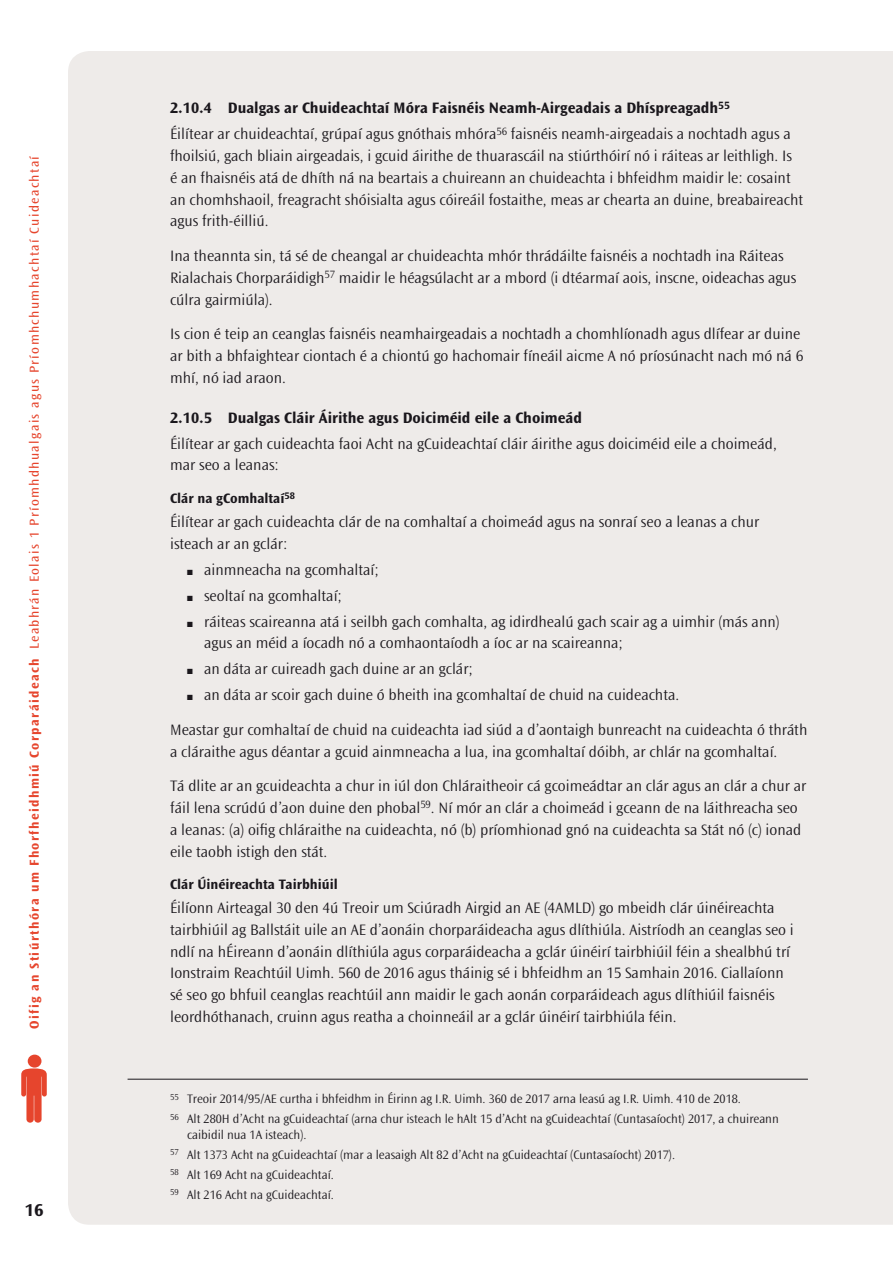
<style>
.page{position:relative;width:893px;height:1263px;background:#fff}
.page>*{position:absolute;margin:0;border:0;box-sizing:border-box;transform-origin:0 0}
.t1{font:700 18px "Ocean Sans Std";color:#1a171c}
.Bodytext_10__3{font:300 15.75px/21.8px "Ocean Sans Std";color:#1a171c}
.Bodytext_10__1{font:300 15.75px/21.8px "Ocean Sans Std";color:#1a171c}
.Head_000{font:700 15.75px "Ocean Sans Std";color:#1a171c}
.Head_0000{font:700 14.25px "Ocean Sans Std";color:#1a171c}
.t2{font:13.5px "Ocean Sans Std";letter-spacing:.1em;color:#e6452d}
.Footies{font:300 12.75px/15.8px "Ocean Sans Std";color:#1a171c}
.s1{font-weight:700}
</style>
<div class="page">
<div style="left:68px;top:51px;width:825px;height:1174px;background:#eeebe9"></div>
<hr style="left:128px;top:1079px;width:680px;height:1px;background:#1a171c">
<svg style="left:21px;top:1068px;width:26px;height:55px"></svg>
<div style="left:28px;top:1054px;width:13px;height:13px;background:#e6452d;border-radius:50%"></div>
<p class="t2" style="left:27px;top:1029px;width:875px;rotate:-90deg"><span class="s1">Oifig an Stiúrthóra um Fhorfheidhmiú Corparáideach</span> Leabhrán Eolais 1 Príomhdhualgais agus Príomhchumhachtaí Cuideachtaí</p>
<p class="t1" style="left:25px;top:1200px;width:20px">16</p>
<p class="Head_000" style="left:170px;top:99px;width:561px">2.10.4 Dualgas ar Chuideachtaí Móra Faisnéis Neamh-Airgeadais a Dhíspreagadh<sup>55</sup></p>
<p class="Bodytext_10__3" style="left:170px;top:124px;width:635px">Éilítear ar chuideachtaí, grúpaí agus gnóthais mhóra<sup>56</sup> faisnéis neamh-airgeadais a nochtadh agus a fhoilsiú, gach bliain airgeadais, i gcuid áirithe de thuarascáil na stiúrthóirí nó i ráiteas ar leithligh. Is<br>é an fhaisnéis atá de dhíth ná na beartais a chuireann an chuideachta i bhfeidhm maidir le: cosaint an chomhshaoil, freagracht shóisialta agus cóireáil fostaithe, meas ar chearta an duine, breabaireacht agus frith-éilliú.</p>
<p class="Bodytext_10__3" style="left:170px;top:245px;width:628px">Ina theannta sin, tá sé de cheangal ar chuideachta mhór thrádáilte faisnéis a nochtadh ina Ráiteas<br>Rialachais Chorparáidigh<sup>57</sup> maidir le héagsúlacht ar a mbord (i dtéarmaí aois, inscne, oideachas agus cúlra gairmiúla).</p>
<p class="Bodytext_10__3" style="left:170px;top:323px;width:635px">Is cion é teip an ceanglas faisnéis neamhairgeadais a nochtadh a chomhlíonadh agus dlífear ar duine ar bith a bhfaightear ciontach é a chiontú go hachomair fíneáil aicme A nó príosúnacht nach mó ná 6 mhí, nó iad araon.</p>
<p class="Head_000" style="left:170px;top:408px;width:413px">2.10.5 Dualgas Cláir Áirithe agus Doiciméid eile a Choimeád</p>
<p class="Bodytext_10__3" style="left:170px;top:433px;width:608px">Éilítear ar gach cuideachta faoi Acht na gCuideachtaí cláir áirithe agus doiciméid eile a choimeád, mar seo a leanas:</p>
<p class="Head_0000" style="left:170px;top:490px;width:126px">Clár na gComhaltaí<sup>58</sup></p>
<p class="Bodytext_10__1" style="left:170px;top:511px;width:591px">Éilítear ar gach cuideachta clár de na comhaltaí a choimeád agus na sonraí seo a leanas a chur isteach ar an gclár:</p>
<p class="Bodytext_10__1" style="left:187px;top:559px;width:193px">■ ainmneacha na gcomhaltaí;</p>
<p class="Bodytext_10__1" style="left:187px;top:585px;width:156px">■ seoltaí na gcomhaltaí;</p>
<p class="Bodytext_10__1" style="left:204px;top:611px;width:577px;text-indent:-17px">■ ráiteas scaireanna atá i seilbh gach comhalta, ag idirdhealú gach scair ag a uimhir (más ann) agus an méid a íocadh nó a comhaontaíodh a íoc ar na scaireanna;</p>
<p class="Bodytext_10__1" style="left:187px;top:659px;width:287px">■ an dáta ar cuireadh gach duine ar an gclár;</p>
<p class="Bodytext_10__1" style="left:187px;top:685px;width:494px">■ an dáta ar scoir gach duine ó bheith ina gcomhaltaí de chuid na cuideachta.</p>
<p class="Bodytext_10__3" style="left:170px;top:719px;width:639px">Meastar gur comhaltaí de chuid na cuideachta iad siúd a d’aontaigh bunreacht na cuideachta ó thráth a cláraithe agus déantar a gcuid ainmneacha a lua, ina gcomhaltaí dóibh, ar chlár na gcomhaltaí.</p>
<p class="Bodytext_10__3" style="left:170px;top:775px;width:638px">Tá dlite ar an gcuideachta a chur in iúl don Chláraitheoir cá gcoimeádtar an clár agus an clár a chur ar fáil lena scrúdú d’aon duine den phobal<sup>59</sup>. Ní mór an clár a choimeád i gceann de na láithreacha seo a leanas: (a) oifig chláraithe na cuideachta, nó (b) príomhionad gnó na cuideachta sa Stát nó (c) ionad eile taobh istigh den stát.</p>
<p class="Head_0000" style="left:170px;top:876px;width:169px">Clár Úinéireachta Tairbhiúil</p>
<p class="Bodytext_10__1" style="left:170px;top:897px;width:625px">Éilíonn Airteagal 30 den 4ú Treoir um Sciúradh Airgid an AE (4AMLD) go mbeidh clár úinéireachta tairbhiúil ag Ballstáit uile an AE d’aonáin chorparáideacha agus dlíthiúla. Aistríodh an ceanglas seo i ndlí na hÉireann d’aonáin dlíthiúla agus corparáideacha a gclár úinéirí tairbhiúil féin a shealbhú trí Ionstraim Reachtúil Uimh. 560 de 2016 agus tháinig sé i bhfeidhm an 15 Samhain 2016. Ciallaíonn sé seo go bhfuil ceanglas reachtúil ann maidir le gach aonán corparáideach agus dlíthiúil faisnéis leordhóthanach, cruinn agus reatha a choinneáil ar a gclár úinéirí tairbhiúla féin.</p>
<p class="Footies" style="left:170px;top:1091px;width:572px"><sup>55</sup> Treoir 2014/95/AE curtha i bhfeidhm in Éirinn ag I.R. Uimh. 360 de 2017 arna leasú ag I.R. Uimh. 410 de 2018.</p>
<p class="Footies" style="left:187px;top:1111px;width:593px;text-indent:-17px"><sup>56</sup> Alt 280H d’Acht na gCuideachtaí (arna chur isteach le hAlt 15 d’Acht na gCuideachtaí (Cuntasaíocht) 2017, a chuireann caibidil nua 1A isteach).</p>
<p class="Footies" style="left:170px;top:1147px;width:506px"><sup>57</sup> Alt 1373 Acht na gCuideachtaí (mar a leasaigh Alt 82 d’Acht na gCuideachtaí (Cuntasaíocht) 2017).</p>
<p class="Footies" style="left:170px;top:1167px;width:165px"><sup>58</sup> Alt 169 Acht na gCuideachtaí.</p>
<p class="Footies" style="left:170px;top:1187px;width:165px"><sup>59</sup> Alt 216 Acht na gCuideachtaí.</p>
</div>
